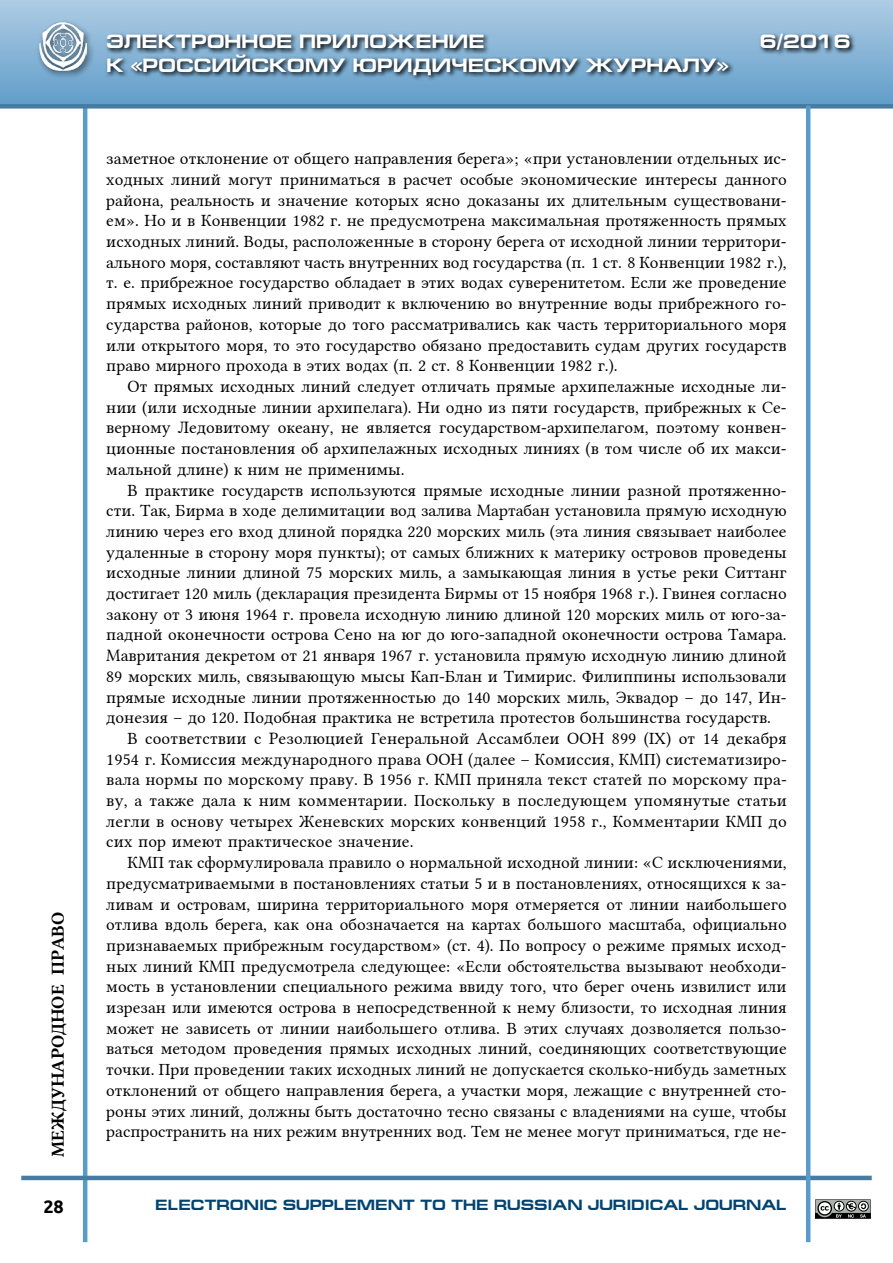
<style>
.page{position:relative;width:893px;height:1263px;background:#fff}
.page>*{position:absolute;margin:0;border:0;box-sizing:border-box;transform-origin:0 0}
.t1{font:700 19.5px "Europe Ext";color:#fff}
.t2{font:18px "Lin Libertine B";color:#000}
.t3{font:700 18px "Ubuntu";color:#000}
.t4{font:17.25px/20.7px "Lin Libertine";color:#000;text-align:justify}
.t5{font:700 15px "Europe Ext";color:#004371}
</style>
<div class="page">
<div style="left:0;top:0;width:893px;height:106px;background:linear-gradient(to bottom,#aecce4,#619dc9)"></div>
<hr style="left:83px;top:106px;width:4px;height:1136px;background:#589cca">
<hr style="left:21px;top:1176px;width:851px;height:4px;background:#467ba2">
<div style="left:0;top:104px;width:893px;height:5px;background:#467ba2"></div>
<div style="left:35px;top:19px;width:60px;height:60px;background:#000;opacity:.63"></div>
<img style="left:39px;top:23px;width:48px;height:47px">
<svg style="left:105px;top:31px;width:751px;height:50px;background:#6b90ab"></svg>
<hr style="left:806px;top:106px;width:4px;height:1136px;background:#589cca">
<svg style="left:815px;top:1199px;width:56px;height:20px"></svg>
<p class="t2" style="left:46px;top:1157px;width:246px;rotate:-90deg">международное право</p>
<p class="t3" style="left:43px;top:1196px;width:22px">28</p>
<p class="t1" style="left:106px;top:31px;width:380px">ЭЛЕКТРОННОЕ ПРИЛОЖЕНИЕ</p>
<p class="t1" style="left:760px;top:31px;width:92px">6/2016</p>
<p class="t1" style="left:106px;top:54px;width:624px">К «РОССИЙСКОМУ ЮРИДИЧЕСКОМУ ЖУРНАЛУ»</p>
<p class="t4" style="left:106px;top:146px;width:682px">заметное отклонение от общего направления берега»; «при установлении отдельных ис&shy;ходных линий могут приниматься в расчет особые экономические интересы данного района, реальность и значение которых ясно доказаны их длительным существовани&shy;ем». Но и в Конвенции 1982 г. не предусмотрена максимальная протяженность прямых исходных линий. Воды, расположенные в сторону берега от исходной линии территори&shy;ального моря, составляют часть внутренних вод государства (п. 1 ст. 8 Конвенции 1982 г.), т. е. прибрежное государство обладает в этих водах суверенитетом. Если же проведение прямых исходных линий приводит к включению во внутренние воды прибрежного го&shy;сударства районов, которые до того рассматривались как часть территориального моря или открытого моря, то это государство обязано предоставить судам других государств право мирного прохода в этих водах (п. 2 ст. 8 Конвенции 1982 г.).</p>
<p class="t4" style="left:106px;top:374px;width:682px;text-indent:21px">От прямых исходных линий следует отличать прямые архипелажные исходные ли&shy;нии (или исходные линии архипелага). Ни одно из пяти государств, прибрежных к Се&shy;верному Ледовитому океану, не является государством-архипелагом, поэтому конвен&shy;ционные постановления об архипелажных исходных линиях (в том числе об их макси&shy;мальной длине) к ним не применимы.</p>
<p class="t4" style="left:128px;top:478px;width:661px">В практике государств используются прямые исходные линии разной протяженно-</p>
<p class="t4" style="left:106px;top:498px;width:682px">сти. Так, Бирма в ходе делимитации вод залива Мартабан установила прямую исходную</p>
<p class="t4" style="left:106px;top:519px;width:682px">линию через его вход длиной порядка 220 морских миль (эта линия связывает наиболее</p>
<p class="t4" style="left:106px;top:540px;width:682px">удаленные в сторону моря пункты); от самых ближних к материку островов проведены</p>
<p class="t4" style="left:106px;top:560px;width:682px">исходные линии длиной 75 морских миль, а замыкающая линия в устье реки Ситтанг</p>
<p class="t4" style="left:106px;top:581px;width:682px">достигает 120 миль (декларация президента Бирмы от 15 ноября 1968 г.). Гвинея согласно</p>
<p class="t4" style="left:106px;top:602px;width:682px">закону от 3 июня 1964 г. провела исходную линию длиной 120 морских миль от юго-за-</p>
<p class="t4" style="left:106px;top:622px;width:682px">падной оконечности острова Сено на юг до юго-западной оконечности острова Тамара.</p>
<p class="t4" style="left:106px;top:643px;width:682px">Мавритания декретом от 21 января 1967 г. установила прямую исходную линию длиной</p>
<p class="t4" style="left:106px;top:664px;width:682px">89 морских миль, связывающую мысы Кап-Блан и Тимирис. Филиппины использовали</p>
<p class="t4" style="left:106px;top:685px;width:682px">прямые исходные линии протяженностью до 140 морских миль, Эквадор – до 147, Ин-</p>
<p class="t4" style="left:106px;top:705px;width:666px">донезия – до 120. Подобная практика не встретила протестов большинства государств.</p>
<p class="t4" style="left:128px;top:726px;width:661px">В соответствии с Резолюцией Генеральной Ассамблеи ООН 899 (IX) от 14 декабря</p>
<p class="t4" style="left:106px;top:747px;width:682px">1954 г. Комиссия международного права ООН (далее – Комиссия, КМП) систематизиро-</p>
<p class="t4" style="left:106px;top:767px;width:682px">вала нормы по морскому праву. В 1956 г. КМП приняла текст статей по морскому пра-</p>
<p class="t4" style="left:106px;top:788px;width:682px">ву, а также дала к ним комментарии. Поскольку в последующем упомянутые статьи</p>
<p class="t4" style="left:106px;top:809px;width:682px">легли в основу четырех Женевских морских конвенций 1958 г., Комментарии КМП до</p>
<p class="t4" style="left:106px;top:829px;width:309px">сих пор имеют практическое значение.</p>
<p class="t4" style="left:128px;top:850px;width:661px">КМП так сформулировала правило о нормальной исходной линии: «С исключениями,</p>
<p class="t4" style="left:106px;top:871px;width:682px">предусматриваемыми в постановлениях статьи 5 и в постановлениях, относящихся к за-</p>
<p class="t4" style="left:106px;top:892px;width:682px">ливам и островам, ширина территориального моря отмеряется от линии наибольшего</p>
<p class="t4" style="left:106px;top:912px;width:682px">отлива вдоль берега, как она обозначается на картах большого масштаба, официально</p>
<p class="t4" style="left:106px;top:933px;width:682px">признаваемых прибрежным государством» (ст. 4). По вопросу о режиме прямых исход-</p>
<p class="t4" style="left:106px;top:954px;width:682px">ных линий КМП предусмотрела следующее: «Если обстоятельства вызывают необходи-</p>
<p class="t4" style="left:106px;top:974px;width:682px">мость в установлении специального режима ввиду того, что берег очень извилист или</p>
<p class="t4" style="left:106px;top:995px;width:682px">изрезан или имеются острова в непосредственной к нему близости, то исходная линия</p>
<p class="t4" style="left:106px;top:1016px;width:682px">может не зависеть от линии наибольшего отлива. В этих случаях дозволяется пользо-</p>
<p class="t4" style="left:106px;top:1036px;width:682px">ваться методом проведения прямых исходных линий, соединяющих соответствующие</p>
<p class="t4" style="left:106px;top:1057px;width:682px">точки. При проведении таких исходных линий не допускается сколько-нибудь заметных</p>
<p class="t4" style="left:106px;top:1078px;width:682px">отклонений от общего направления берега, а участки моря, лежащие с внутренней сто-</p>
<p class="t4" style="left:106px;top:1099px;width:682px">роны этих линий, должны быть достаточно тесно связаны с владениями на суше, чтобы</p>
<p class="t4" style="left:106px;top:1119px;width:682px">распространить на них режим внутренних вод. Тем не менее могут приниматься, где не-</p>
<p class="t5" style="left:155px;top:1196px;width:633px">ELECTRONIC SUPPLEMENT TO THE RUSSIAN JURIDICAL JOURNAL</p>
</div>
